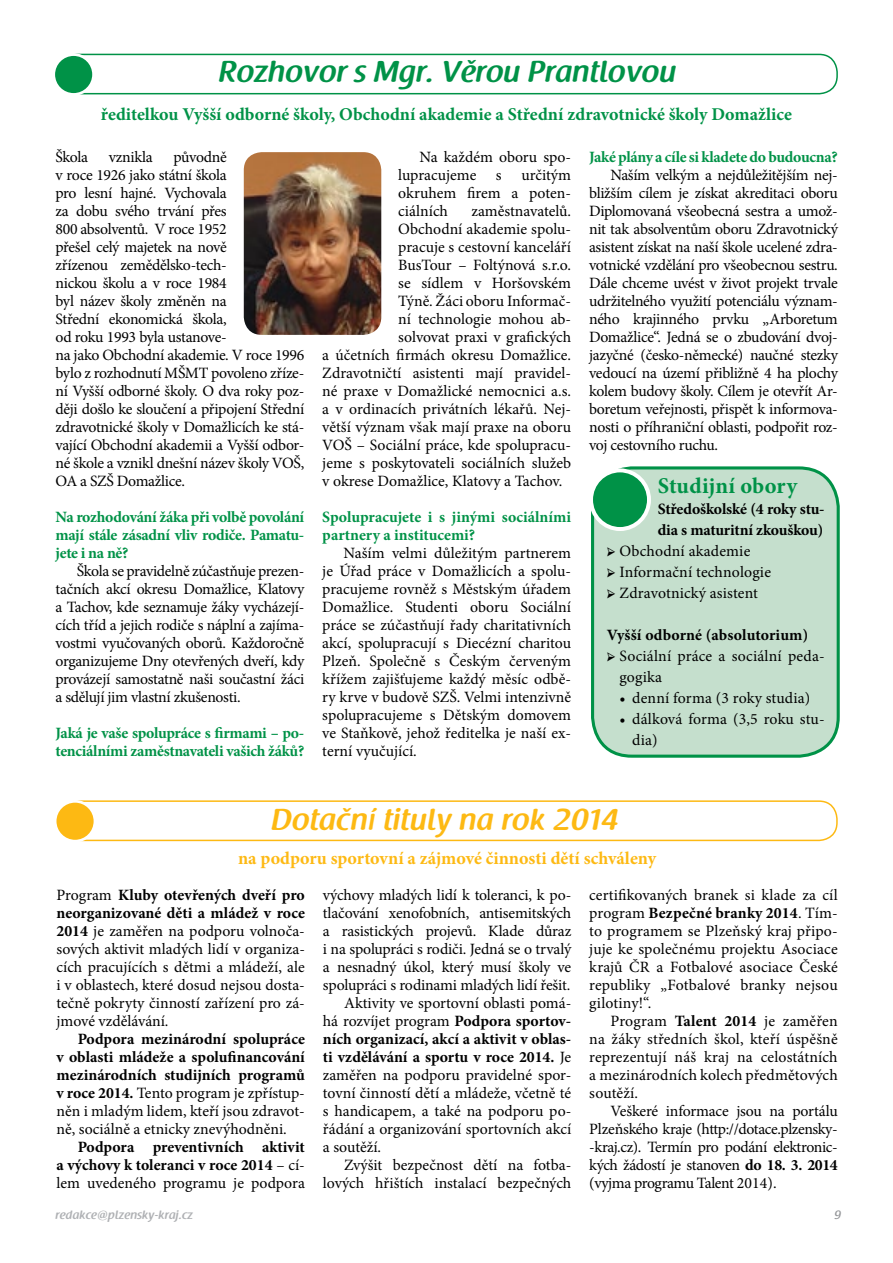
<style>
.page{position:relative;width:893px;height:1263px;background:#fff}
.page>*{position:absolute;margin:0;border:0;box-sizing:border-box;transform-origin:0 0}
.t1{font:600 30px "Raspoutine";letter-spacing:.02em;color:#009247}
.t2{font:600 30px "Raspoutine";letter-spacing:.025em;color:#fdb913}
.t3{font:700 22.5px "Minion Pro";letter-spacing:.01em;color:#009247}
.t4{font:700 18px "Minion Pro";color:#009247}
.t5{font:700 18px "Minion Pro";color:#fdb913}
.t6{font:15.75px/18px "Minion Pro";letter-spacing:-.01em;color:#000;text-align:justify}
.t7{font:700 15.75px/18px "Minion Pro";color:#000;text-align:justify}
.t8{font:700 15.75px/18px "Minion Pro";letter-spacing:-.02em;color:#009247;text-align:justify}
.t9{font:15.75px/21px "Minion Pro";letter-spacing:.01em;color:#000}
.t10{font:700 15.75px/18px "Minion Pro";color:#009247}
.t11{font:600 12px "Raspoutine";letter-spacing:.025em;color:#afb1b4}
.t12{font:12px "Raspoutine Classic";color:#939598}
.s1{font-weight:700}
.s2{font-weight:400}
</style>
<div class="page">
<div style="left:58px;top:54px;width:780px;height:40px;border:2px solid #009247;border-radius:18px"></div>
<div style="left:54px;top:55px;width:40px;height:39px;background:#009247;border-radius:50%"></div>
<div style="left:52px;top:53px;width:43px;height:43px;border:3px solid #fff;border-radius:50%"></div>
<div style="left:60px;top:800px;width:778px;height:41px;border:2px solid #fdb913;border-radius:18px"></div>
<div style="left:55px;top:801px;width:40px;height:40px;background:#fdb913;border-radius:50%"></div>
<div style="left:54px;top:800px;width:42px;height:42px;border:3px solid #fff;border-radius:50%"></div>
<img style="left:244px;top:152px;width:137px;height:183px">
<div style="left:593px;top:468px;width:245px;height:288px;background:#c5dfcd;border-radius:39px"></div>
<div style="left:591px;top:466px;width:249px;height:292px;border:3px solid #009247;border-radius:39px"></div>
<div style="left:591px;top:470px;width:58px;height:59px;background:#009247;border-radius:50%"></div>
<div style="left:589px;top:468px;width:62px;height:63px;border:4px solid #fff;border-radius:50%"></div>
<h1 class="t1" style="left:219px;top:55px;width:459px">Rozhovor s Mgr. Veˇrou Prantlovou</h1>
<p class="t4" style="left:101px;top:101px;width:693px">ředitelkou Vyšší odborné školy, Obchodní akademie a Střední zdravotnické školy Domažlice</p>
<p class="t6" style="left:56px;top:148px;width:34px">Škola</p>
<p class="t6" style="left:109px;top:148px;width:45px">vznikla</p>
<p class="t6" style="left:56px;top:148px;width:250px;text-align:left;text-indent:118px">původně<br>v roce 1926 jako státní škola<br>pro lesní hajné. Vychovala<br>za dobu svého trvání přes<br>800 absolventů. V roce 1952<br>přešel celý majetek na nově<br>zřízenou zemědělsko-tech-<br>nickou školu a v roce 1984<br>byl název školy změněn na<br>Střední ekonomická škola,<br>od roku 1993 byla ustanove-<br>na jako Obchodní akademie. V roce 1996 bylo z rozhodnutí MŠMT povoleno zříze&shy;ní Vyšší odborné školy. O dva roky poz&shy;ději došlo ke sloučení a připojení Střední zdravotnické školy v Domažlicích ke stá&shy;vající Obchodní akademii a Vyšší odbor&shy;né škole a vznikl dnešní název školy VOŠ,<br>OA a SZŠ Domažlice.</p>
<p class="t8" style="left:56px;top:508px;width:250px">Na rozhodování žáka při volbě povolání mají stále zásadní vliv rodiče. Pamatu&shy;jete i na ně?</p>
<p class="t6" style="left:56px;top:562px;width:250px;text-indent:21px">Škola se pravidelně zúčastňuje prezen&shy;tačních akcí okresu Domažlice, Klatovy a Tachov, kde seznamuje žáky vycházejí&shy;cích tříd a jejich rodiče s náplní a zajíma&shy;vostmi vyučovaných oborů. Každoročně organizujeme Dny otevřených dveří, kdy provázejí samostatně naši součastní žáci a sdělují jim vlastní zkušenosti.</p>
<p class="t8" style="left:56px;top:724px;width:250px">Jaká je vaše spolupráce s firmami – po&shy;tenciálními zaměstnavateli vašich žáků?</p>
<p class="t6" style="left:398px;top:148px;width:174px;text-indent:21px">Na každém oboru spo&shy;lupracujeme s určitým okruhem firem a poten&shy;ciálních</p>
<p class="t6" style="left:471px;top:202px;width:101px">zaměstnavatelů.</p>
<p class="t6" style="left:398px;top:220px;width:174px">Obchodní akademie spolu-</p>
<p class="t6" style="left:398px;top:238px;width:174px">pracuje s cestovní kanceláří</p>
<p class="t6" style="left:398px;top:256px;width:174px">BusTour – Foltýnová s.r.o.</p>
<p class="t6" style="left:398px;top:274px;width:174px">se sídlem v Horšovském</p>
<p class="t6" style="left:398px;top:292px;width:174px">Týně. Žáci oboru Informač-</p>
<p class="t6" style="left:398px;top:310px;width:174px">ní technologie mohou ab-</p>
<p class="t6" style="left:398px;top:328px;width:174px">solvovat praxi v grafických</p>
<p class="t6" style="left:322px;top:346px;width:250px">a účetních firmách okresu Domažlice.</p>
<p class="t6" style="left:322px;top:364px;width:250px">Zdravotničtí asistenti mají pravidel-</p>
<p class="t6" style="left:322px;top:382px;width:250px">né praxe v Domažlické nemocnici a.s.</p>
<p class="t6" style="left:322px;top:400px;width:250px">a v ordinacích privátních lékařů. Nej-</p>
<p class="t6" style="left:322px;top:418px;width:250px">větší význam však mají praxe na oboru</p>
<p class="t6" style="left:322px;top:436px;width:250px">VOŠ – Sociální práce, kde spolupracu-</p>
<p class="t6" style="left:322px;top:454px;width:250px">jeme s poskytovateli sociálních služeb</p>
<p class="t6" style="left:322px;top:472px;width:241px">v okrese Domažlice, Klatovy a Tachov.</p>
<p class="t10" style="left:322px;top:508px;width:250px">Spolupracujete i s jinými sociálními partnery a institucemi?</p>
<p class="t6" style="left:322px;top:544px;width:250px;text-indent:21px">Naším velmi důležitým partnerem je Úřad práce v Domažlicích a spolu&shy;pracujeme rovněž s Městským úřadem Domažlice. Studenti oboru Sociální práce se zúčastňují řady charitativních akcí, spolupracují s Diecézní charitou Plzeň. Společně s Českým červeným křížem zajišťujeme každý měsíc odbě&shy;ry krve v budově SZŠ. Velmi intenzivně spolupracujeme s Dětským domovem ve Staňkově, jehož ředitelka je naší ex&shy;terní vyučující.</p>
<p class="t8" style="left:589px;top:148px;width:250px">Jaké plány a cíle si kladete do budoucna?</p>
<p class="t6" style="left:589px;top:166px;width:250px;text-indent:21px">Naším velkým a nejdůležitějším nej&shy;bližším cílem je získat akreditaci oboru Diplomovaná všeobecná sestra a umož&shy;nit tak absolventům oboru Zdravotnický asistent získat na naší škole ucelené zdra&shy;votnické vzdělání pro všeobecnou sestru.<br>Dále chceme uvést v život projekt trvale udržitelného využití potenciálu význam&shy;ného krajinného prvku „Arboretum Domažlice“. Jedná se o zbudování dvoj&shy;jazyčné (česko-německé) naučné stezky vedoucí na území přibližně 4 ha plochy kolem budovy školy. Cílem je otevřít Ar&shy;boretum veřejnosti, přispět k informova&shy;nosti o příhraniční oblasti, podpořit roz&shy;voj cestovního ruchu.</p>
<h2 class="t3" style="left:658px;top:470px;width:141px">Studijní obory</h2>
<p class="t7" style="left:658px;top:499px;width:168px;line-height:21px">Středoškolské (4 roky stu&shy;dia s maturitní zkouškou)</p>
<p class="t9" style="left:607px;top:541px;width:145px">➢ Obchodní akademie</p>
<p class="t9" style="left:607px;top:562px;width:166px">➢ Informační technologie</p>
<p class="t6" style="left:607px;top:584px;width:153px">➢ Zdravotnický asistent</p>
<p class="t7" style="left:607px;top:626px;width:203px">Vyšší odborné (absolutorium)</p>
<p class="t9" style="left:619px;top:646px;width:207px;text-indent:-13px">➢ Sociální práce a sociální peda&shy;gogika</p>
<p class="t9" style="left:619px;top:688px;width:192px">• denní forma (3 roky studia)</p>
<p class="t6" style="left:632px;top:709px;width:194px;line-height:21px;text-indent:-13px">• dálková forma (3,5 roku stu&shy;dia)</p>
<h1 class="t2" style="left:272px;top:803px;width:347px">Dotacˇní tituly na rok 2014</h1>
<p class="t5" style="left:238px;top:846px;width:419px">na podporu sportovní a zájmové činnosti dětí schváleny</p>
<p class="t6" style="left:57px;top:886px;width:250px">Program <span class="s1">Kluby otevřených dveří pro neorganizované děti a mládež v roce 2014</span> je zaměřen na podporu volnoča&shy;sových aktivit mladých lidí v organiza&shy;cích pracujících s dětmi a mládeží, ale i v oblastech, které dosud nejsou dosta&shy;tečně pokryty činností zařízení pro zá&shy;jmové vzdělávání.</p>
<p class="t7" style="left:57px;top:1030px;width:250px;text-indent:21px">Podpora mezinárodní spolupráce v oblasti mládeže a spolufinancování mezinárodních studijních programů v roce 2014. <span class="s2">Tento program je zpřístup&shy;něn i mladým lidem, kteří jsou zdravot&shy;ně, sociálně a etnicky znevýhodněni.</span></p>
<p class="t7" style="left:57px;top:1138px;width:250px;text-indent:21px">Podpora preventivních aktivit a výchovy k toleranci v roce 2014 <span class="s2">– cí&shy;lem uvedeného programu je podpora</span></p>
<p class="t6" style="left:323px;top:886px;width:250px">výchovy mladých lidí k toleranci, k po-</p>
<p class="t6" style="left:323px;top:904px;width:250px">tlačování xenofobních, antisemitských</p>
<p class="t6" style="left:323px;top:922px;width:250px">a rasistických projevů. Klade důraz</p>
<p class="t6" style="left:323px;top:940px;width:250px">i na spolupráci s rodiči. Jedná se o trvalý</p>
<p class="t6" style="left:323px;top:958px;width:250px">a nesnadný úkol, který musí školy ve</p>
<p class="t6" style="left:323px;top:976px;width:249px">spolupráci s rodinami mladých lidí řešit.</p>
<p class="t6" style="left:344px;top:994px;width:229px">Aktivity ve sportovní oblasti pomá-</p>
<p class="t6" style="left:323px;top:1012px;width:250px">há rozvíjet program <span class="s1">Podpora sportov-</span></p>
<p class="t7" style="left:323px;top:1030px;width:250px">ních organizací, akcí a aktivit v oblas-</p>
<p class="t7" style="left:323px;top:1048px;width:250px">ti vzdělávání a sportu v roce 2014. <span class="s2">Je</span></p>
<p class="t6" style="left:323px;top:1066px;width:250px">zaměřen na podporu pravidelné spor-</p>
<p class="t6" style="left:323px;top:1084px;width:250px">tovní činností dětí a mládeže, včetně té</p>
<p class="t6" style="left:323px;top:1102px;width:250px">s handicapem, a také na podporu po-</p>
<p class="t6" style="left:323px;top:1120px;width:250px">řádání a organizování sportovních akcí</p>
<p class="t6" style="left:323px;top:1138px;width:60px">a soutěží.</p>
<p class="t6" style="left:344px;top:1156px;width:229px">Zvýšit bezpečnost dětí na fotba-</p>
<p class="t6" style="left:323px;top:1174px;width:250px">lových hřištích instalací bezpečných</p>
<p class="t6" style="left:589px;top:886px;width:250px">certifikovaných branek si klade za cíl program <span class="s1">Bezpečné branky 2014</span>. Tím&shy;to programem se Plzeňský kraj připo&shy;juje ke společnému projektu Asociace krajů ČR a Fotbalové asociace České republiky „Fotbalové branky nejsou gilotiny!“.</p>
<p class="t6" style="left:589px;top:1012px;width:250px;text-indent:21px">Program <span class="s1">Talent 2014</span> je zaměřen na žáky středních škol, kteří úspěšně reprezentují náš kraj na celostátních a mezinárodních kolech předmětových soutěží.</p>
<p class="t6" style="left:589px;top:1102px;width:250px;text-indent:21px">Veškeré informace jsou na portálu Plzeňského kraje (http://dotace.plzensky--kraj.cz). Termín pro podání elektronic&shy;kých žádostí je stanoven <span class="s1">do 18. 3. 2014 </span>(vyjma programu Talent 2014).</p>
<p class="t11" style="left:56px;top:1208px;width:139px">redakce@plzensky-kraj.cz</p>
<p class="t12" style="left:834px;top:1208px;width:8px">9</p>
</div>
